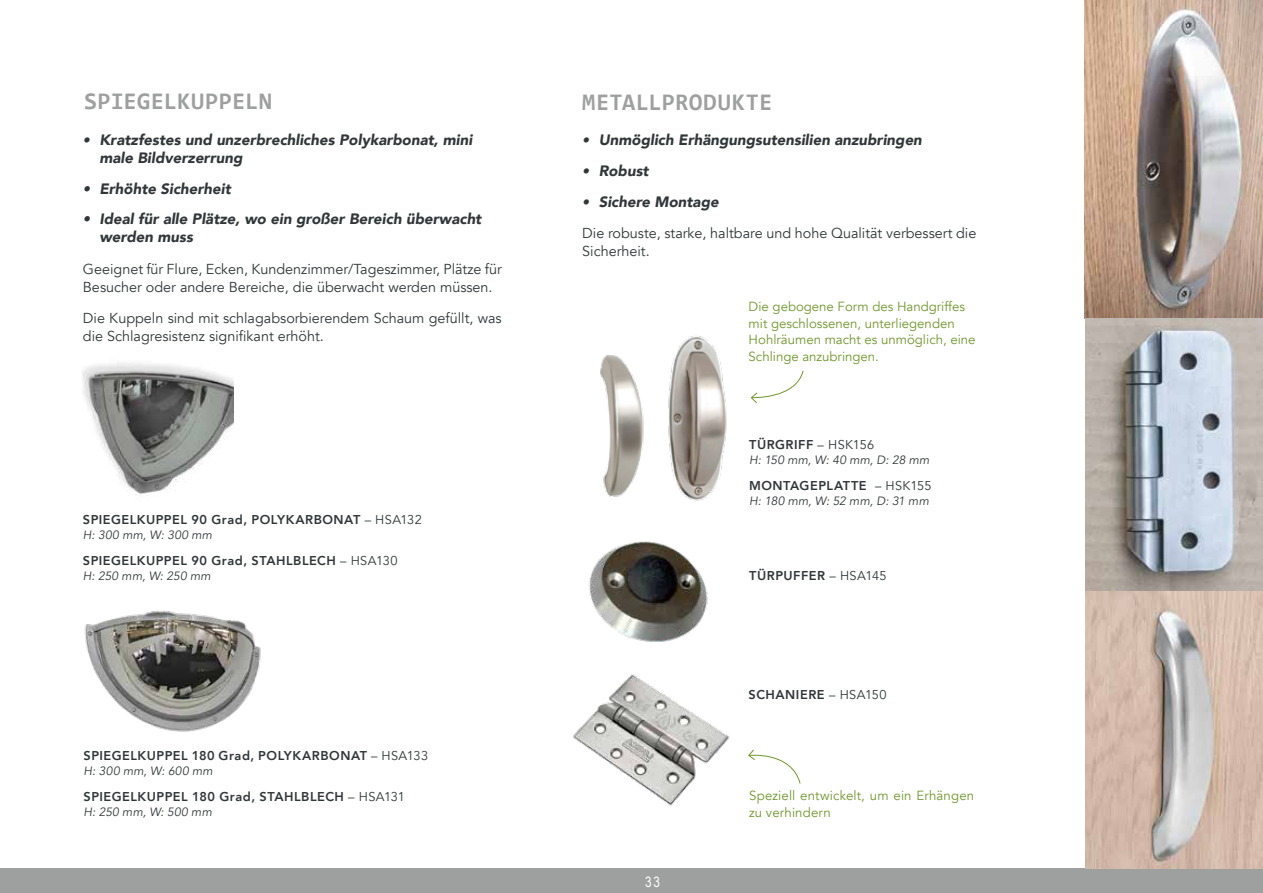
<style>
.page{position:relative;width:1263px;height:893px;background:#fff}
.page>*{position:absolute;margin:0;border:0;box-sizing:border-box;transform-origin:0 0}
.t1{font:700 24px "Consolas";letter-spacing:.015em;color:#9e9f9f}
.t2{font:italic 900 15px/18px "Avenir";color:#313739}
.t3{font:14.4px/18.3px "Avenir";color:#313739}
.t4{font:14.4px "Arial Narrow";color:#fff}
.t5{font:13.2px/16.6px "Avenir";color:#71972e}
.t6{font:800 12.75px "Avenir";letter-spacing:.04em;color:#313739}
.t7{font:italic 12px "Avenir";letter-spacing:.015em;color:#313739}
.s1{font-weight:800;font-size:14.4px}
.s2{font-weight:400}
</style>
<div class="page">
<img style="left:84px;top:610px;width:177px;height:122px">
<img style="left:83px;top:363px;width:151px;height:133px">
<img style="left:573px;top:674px;width:157px;height:132px">
<img style="left:589px;top:541px;width:119px;height:101px">
<img style="left:668px;top:336px;width:59px;height:165px">
<img style="left:600px;top:355px;width:44px;height:142px">
<div style="left:0;top:868px;width:1263px;height:25px;background:#9e9f9f"></div>
<img style="left:1084px;top:0;width:179px;height:591px">
<img style="left:1085px;top:591px;width:178px;height:278px">
<svg style="left:750px;top:370px;width:54px;height:34px"></svg>
<svg style="left:748px;top:749px;width:53px;height:35px"></svg>
<h1 class="t1" style="left:84px;top:86px;width:189px">SPIEGELKUPPELN</h1>
<p class="t2" style="left:99px;top:131px;width:374px;text-indent:-16px"><span class="s1">•</span> Kratzfestes und unzerbrechliches Polykarbonat, mini male Bildverzerrung</p>
<p class="t2" style="left:83px;top:179px;width:149px">• Erhöhte Sicherheit</p>
<p class="t2" style="left:99px;top:210px;width:383px;text-indent:-16px">• Ideal für alle Plätze, wo ein großer Bereich überwacht werden muss</p>
<p class="t3" style="left:83px;top:260px;width:420px">Geeignet für Flure, Ecken, Kundenzimmer/Tageszimmer, Plätze für<br>Besucher oder andere Bereiche, die überwacht werden müssen.</p>
<p class="t3" style="left:83px;top:309px;width:420px">Die Kuppeln sind mit schlagabsorbierendem Schaum gefüllt, was die Schlagresistenz signifikant erhöht.</p>
<p class="t6" style="left:83px;top:510px;width:340px">SPIEGELKUPPEL 90 Grad, POLYKARBONAT <span class="s2">– HSA132</span></p>
<p class="t7" style="left:83px;top:528px;width:131px">H: 300 mm, W: 300 mm</p>
<p class="t6" style="left:83px;top:551px;width:316px">SPIEGELKUPPEL 90 Grad, STAHLBLECH <span class="s2">– HSA130</span></p>
<p class="t7" style="left:83px;top:569px;width:129px">H: 250 mm, W: 250 mm</p>
<p class="t6" style="left:84px;top:745px;width:346px">SPIEGELKUPPEL 180 Grad, POLYKARBONAT <span class="s2">– HSA133</span></p>
<p class="t7" style="left:84px;top:764px;width:131px">H: 300 mm, W: 600 mm</p>
<p class="t6" style="left:84px;top:787px;width:323px">SPIEGELKUPPEL 180 Grad, STAHLBLECH <span class="s2">– HSA131</span></p>
<p class="t7" style="left:84px;top:805px;width:130px">H: 250 mm, W: 500 mm</p>
<h1 class="t1" style="left:582px;top:87px;width:192px">METALLPRODUKTE</h1>
<p class="t2" style="left:582px;top:131px;width:341px"><span class="s1">•</span> Unmöglich Erhängungsutensilien anzubringen</p>
<p class="t2" style="left:582px;top:162px;width:68px"><span class="s1">•</span> Robust</p>
<p class="t2" style="left:582px;top:193px;width:138px"><span class="s1">•</span> Sichere Montage</p>
<p class="t3" style="left:582px;top:224px;width:396px">Die robuste, starke, haltbare und hohe Qualität verbessert die<br>Sicherheit.</p>
<p class="t5" style="left:749px;top:298px;width:228px">Die gebogene Form des Handgriffes mit geschlossenen, unterliegenden<br>Hohlräumen macht es unmöglich, eine<br>Schlinge anzubringen.</p>
<p class="t6" style="left:749px;top:434px;width:127px">TÜRGRIFF <span class="s2">– HSK156</span></p>
<p class="t7" style="left:749px;top:452px;width:182px">H: 150 mm, W: 40 mm, D: 28 mm</p>
<p class="t6" style="left:749px;top:475px;width:184px">MONTAGEPLATTE <span class="s2">– HSK155</span></p>
<p class="t7" style="left:749px;top:494px;width:181px">H: 180 mm, W: 52 mm, D: 31 mm</p>
<p class="t6" style="left:749px;top:565px;width:139px">TÜRPUFFER <span class="s2">– HSA145</span></p>
<p class="t6" style="left:749px;top:685px;width:139px">SCHANIERE <span class="s2">– HSA150</span></p>
<p class="t4" style="left:645px;top:871px;width:16px">33</p>
<p class="t5" style="left:749px;top:788px;width:227px">Speziell entwickelt, um ein Erhängen zu verhindern</p>
</div>
